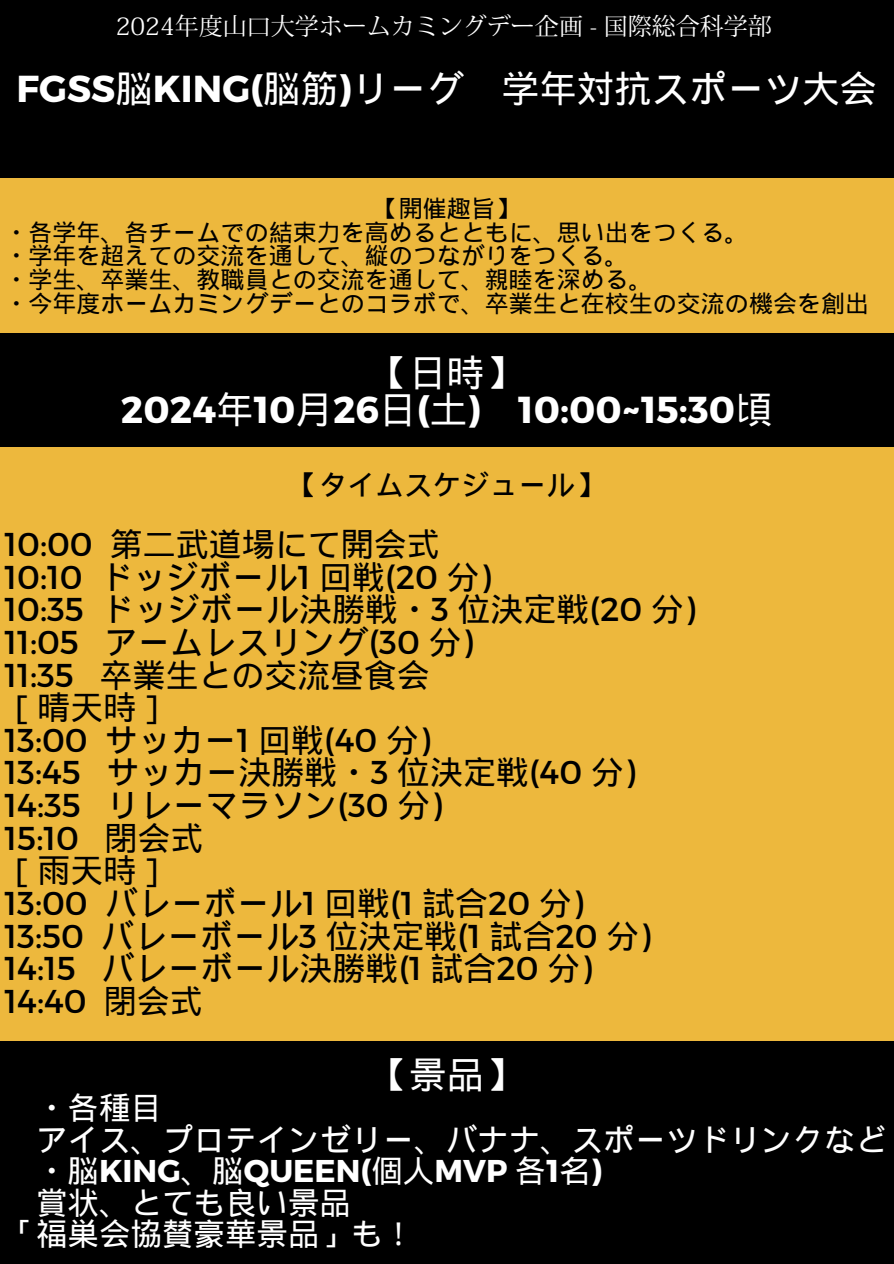
<style>
.page{position:relative;width:894px;height:1264px;background:#fff}
.page>*{position:absolute;margin:0;border:0;box-sizing:border-box;transform-origin:0 0}
.t1{font:37.5px "Wen Quan Yi Micro Hei";color:#fff}
.t2{font:700 37.5px/37.2px "Montserrat";color:#fff;text-align:center}
.t3{font:33px/32.7px "Wen Quan Yi Micro Hei";color:#000}
.t4{font:31.5px "Wen Quan Yi Micro Hei";color:#fff}
.t5{font:700 31.5px "Montserrat";color:#fff}
.t6{font:28.5px "Wen Quan Yi Micro Hei";color:#000}
.t7{font:24px "Wen Quan Yi Micro Hei";color:#000}
.t8{font:24px "Koz Min Pr 6 N";color:#fff}
.s1{font-family:"Montserrat";font-weight:700}
.s2{font-family:"Wen Quan Yi Micro Hei";font-weight:400}
.s3{font-family:"Montserrat"}
</style>
<div class="page">
<div style="left:0;top:178px;width:893px;height:156px;background:#edb83d"></div>
<div style="left:0;top:0;width:893px;height:178px;background:#000"></div>
<div style="left:0;top:334px;width:893px;height:113px;background:#000"></div>
<div style="left:0;top:447px;width:893px;height:594px;background:#edb83d"></div>
<div style="left:0;top:1041px;width:893px;height:222px;background:#000"></div>
<p class="t8" style="left:116px;top:12px;width:657px">2024年度山口大学ホームカミングデー企画 - 国際総合科学部</p>
<p class="t1" style="left:17px;top:67px;width:861px"><span class="s1">FGSS</span>脳<span class="s1">KING(</span>脳筋<span class="s1">)</span>リーグ　学年対抗スポーツ大会</p>
<h1 class="t7" style="left:374px;top:195px;width:145px">【開催趣旨】</h1>
<p class="t7" style="left:4px;top:218px;width:745px">・各学年、各チームでの結束力を高めるとともに、思い出をつくる。</p>
<p class="t7" style="left:4px;top:242px;width:625px">・学年を超えての交流を通して、縦のつながりをつくる。</p>
<p class="t7" style="left:4px;top:265px;width:649px">・学生、卒業生、教職員との交流を通して、親睦を深める。</p>
<p class="t7" style="left:4px;top:289px;width:865px">・今年度ホームカミングデーとのコラボで、卒業生と在校生の交流の機会を創出</p>
<h1 class="t2" style="left:121px;top:352px;width:653px"><span class="s2">【日時】<br></span>2024<span class="s2">年</span>10<span class="s2">月</span>26<span class="s2">日</span>(<span class="s2">土</span>) 10:00~15:30<span class="s2">頃</span></h1>
<h3 class="t6" style="left:290px;top:468px;width:315px">【タイムスケジュール】</h3>
<h2 class="t3" style="left:4px;top:528px;width:692px"><span class="s3">10:00</span> 第二武道場にて開会式<br><span class="s3">10:10</span> ドッジボール<span class="s3">1</span> 回戦<span class="s3">(20</span> 分<span class="s3">)<br>10:35</span> ドッジボール決勝戦・<span class="s3">3</span> 位決定戦<span class="s3">(20</span> 分<span class="s3">)<br>11:05</span> アームレスリング<span class="s3">(30</span> 分<span class="s3">)<br>11:35</span> 卒業生との交流昼食会<br>［晴天時］<br><span class="s3">13:00</span> サッカー<span class="s3">1</span> 回戦<span class="s3">(40</span> 分<span class="s3">)<br>13:45</span> サッカー決勝戦・<span class="s3">3</span> 位決定戦<span class="s3">(40</span> 分<span class="s3">)<br>14:35</span> リレーマラソン<span class="s3">(30</span> 分<span class="s3">)<br>15:10</span> 閉会式<br>［雨天時］<br><span class="s3">13:00</span> バレーボール<span class="s3">1</span> 回戦<span class="s3">(1</span> 試合<span class="s3">20</span> 分<span class="s3">)<br>13:50</span> バレーボール<span class="s3">3</span> 位決定戦<span class="s3">(1</span> 試合<span class="s3">20</span> 分<span class="s3">)<br>14:15</span> バレーボール決勝戦<span class="s3">(1</span> 試合<span class="s3">20</span> 分<span class="s3">)<br>14:40</span> 閉会式</h2>
<h2 class="t1" style="left:371px;top:1052px;width:151px">【景品】</h2>
<h2 class="t4" style="left:36px;top:1089px;width:127px">・各種目</h2>
<h2 class="t4" style="left:36px;top:1121px;width:852px">アイス、プロテインゼリー、バナナ、スポーツドリンクなど</h2>
<h2 class="t5" style="left:36px;top:1150px;width:567px"><span class="s2">・脳</span>KING<span class="s2">、脳</span>QUEEN(<span class="s2">個人</span>MVP <span class="s2">各</span>1<span class="s2">名</span>)</h2>
<h2 class="t4" style="left:36px;top:1184px;width:316px">賞状、とても良い景品</h2>
<h2 class="t4" style="left:5px;top:1215px;width:411px">「福巣会協賛豪華景品」も！</h2>
</div>
